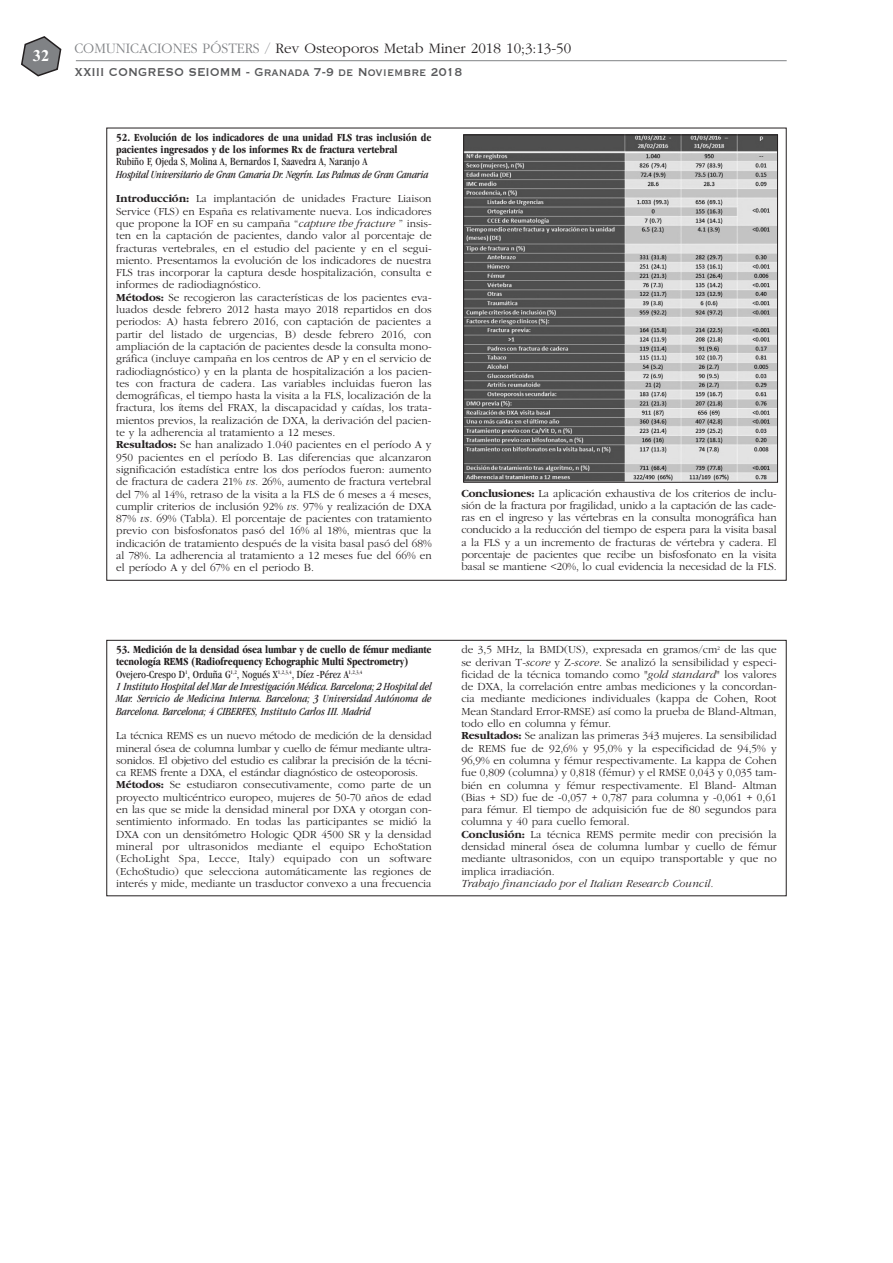
<style>
.page{position:relative;width:893px;height:1263px;background:#fff}
.page>*{position:absolute;margin:0;border:0;box-sizing:border-box;transform-origin:0 0}
.t1{font:700 16.5px "Times New Roman";color:#fff}
.t2{font:300 15px "Garamond";color:#231f20}
.t3{font:15px "Copperplate";color:#58595b;scale:.86 1}
.t4{font:300 11.25px/12.3px "Garamond";color:#231f20}
.t5{font:italic condensed 11.25px/12.3px "Garamond";color:#231f20}
.t6{font:italic condensed 11.25px/24.6px "Garamond";letter-spacing:-.02em;color:#231f20}
.t7{font:700 condensed 11.25px/12.3px "Garamond";color:#231f20}
.t8{font:condensed 11.25px "Garamond";color:#231f20}
.t9{font:italic 300 11.25px "Garamond";color:#231f20}
.s1{color:#808285}
.s2{font-weight:700;font-style:normal;font-stretch:normal}
.s3{font-weight:300;font-style:normal;font-stretch:normal}
.s4{font-style:italic}
.s5{font-weight:700}
.s6{font-weight:700;font-style:normal}
.s7{font-style:normal}
</style>
<div class="page">
<svg style="left:21px;top:36px;width:40px;height:40px"></svg>
<hr style="left:76px;top:60px;width:711px;height:1px;background:#808285">
<div style="left:106px;top:640px;width:681px;height:256px;border:1px solid #231f20"></div>
<img style="left:465px;top:137px;width:311px;height:344px">
<div style="left:463px;top:135px;width:315px;height:348px;border:1px solid #231f20"></div>
<h1 class="t1" style="left:33px;top:46px;width:18px">32</h1>
<h2 class="t2" style="left:74px;top:43px;width:498px"><span class="s1">COMUNICACIONES PÓSTERS /</span> Rev Osteoporos Metab Miner 2018 10;3:13-50</h2>
<h2 class="t3" style="left:74px;top:62px;width:453px">XXIII CONGRESO SEIOMM - Granada 7-9 de Noviembre 2018</h2>
<p class="t7" style="left:116px;top:132px;width:317px">52. Evolución de los indicadores de una unidad FLS tras inclusión de pacientes ingresados y de los informes Rx de fractura vertebral</p>
<p class="t8" style="left:116px;top:157px;width:253px">Rubiño F, Ojeda S, Molina A, Bernardos I, Saavedra A, Naranjo A</p>
<p class="t6" style="left:116px;top:163px;width:317px">Hospital Universitario de Gran Canaria Dr. Negrín. Las Palmas de Gran Canaria<br><span class="s2">Introducción:</span> <span class="s3">La implantación de unidades Fracture Liaison</span></p>
<p class="t4" style="left:116px;top:206px;width:317px">Service (FLS) en España es relativamente nueva. Los indicadores que propone la IOF en su campaña “<span class="s4">capture the fracture</span> ” insis&shy;ten en la captación de pacientes, dando valor al porcentaje de fracturas vertebrales, en el estudio del paciente y en el segui&shy;miento. Presentamos la evolución de los indicadores de nuestra FLS tras incorporar la captura desde hospitalización, consulta e informes de radiodiagnóstico.<br><span class="s5">Métodos:</span> Se recogieron las características de los pacientes eva&shy;luados desde febrero 2012 hasta mayo 2018 repartidos en dos periodos: A) hasta febrero 2016, con captación de pacientes a partir del listado de urgencias, B) desde febrero 2016, con ampliación de la captación de pacientes desde la consulta mono&shy;gráfica (incluye campaña en los centros de AP y en el servicio de radiodiagnóstico) y en la planta de hospitalización a los pacien&shy;tes con fractura de cadera. Las variables incluidas fueron las demográficas, el tiempo hasta la visita a la FLS, localización de la fractura, los ítems del FRAX, la discapacidad y caídas, los trata&shy;mientos previos, la realización de DXA, la derivación del pacien&shy;te y la adherencia al tratamiento a 12 meses.<br><span class="s5">Resultados:</span> Se han analizado 1.040 pacientes en el período A y 950 pacientes en el período B. Las diferencias que alcanzaron significación estadística entre los dos períodos fueron: aumento de fractura de cadera 21% <span class="s4">vs.</span> 26%, aumento de fractura vertebral del 7% al 14%, retraso de la visita a la FLS de 6 meses a 4 meses, cumplir criterios de inclusión 92% <span class="s4">vs.</span> 97% y realización de DXA 87% <span class="s4">vs.</span> 69% (Tabla). El porcentaje de pacientes con tratamiento previo con bisfosfonatos pasó del 16% al 18%, mientras que la indicación de tratamiento después de la visita basal pasó del 68% al 78%. La adherencia al tratamiento a 12 meses fue del 66% en el período A y del 67% en el periodo B.</p>
<p class="t5" style="left:116px;top:644px;width:317px"><span class="s6">53. Medición de la densidad ósea lumbar y de cuello de fémur mediante tecnología REMS (Radiofrequency Echographic Multi Spectrometry)<br></span><span class="s7">Ovejero-Crespo D</span><sup>1</sup><span class="s7">, Orduña G</span><sup>1,2</sup><span class="s7">, Nogués X</span><sup>1,2,3,4</sup><span class="s7">, Díez -Pérez A</span><sup>1,2,3,4<br></sup>1 Instituto Hospital del Mar de Investigación Médica. Barcelona; 2 Hospital del Mar. Servicio de Medicina Interna. Barcelona; 3 Universidad Autónoma de Barcelona. Barcelona; 4 CIBERFES, Instituto Carlos III. Madrid</p>
<p class="t4" style="left:116px;top:730px;width:317px">La técnica REMS es un nuevo método de medición de la densidad mineral ósea de columna lumbar y cuello de fémur mediante ultra&shy;sonidos. El objetivo del estudio es calibrar la precisión de la técni&shy;ca REMS frente a DXA, el estándar diagnóstico de osteoporosis.<br><span class="s5">Métodos:</span> Se estudiaron consecutivamente, como parte de un proyecto multicéntrico europeo, mujeres de 50-70 años de edad en las que se mide la densidad mineral por DXA y otorgan con&shy;sentimiento informado. En todas las participantes se midió la DXA con un densitómetro Hologic QDR 4500 SR y la densidad mineral por ultrasonidos mediante el equipo EchoStation (EchoLight Spa, Lecce, Italy) equipado con un software (EchoStudio) que selecciona automáticamente las regiones de interés y mide, mediante un trasductor convexo a una frecuencia</p>
<p class="t4" style="left:461px;top:488px;width:317px;text-align:justify"><span class="s5">Conclusiones:</span> La aplicación exhaustiva de los criterios de inclu&shy;sión de la fractura por fragilidad, unido a la captación de las cade&shy;ras en el ingreso y las vértebras en la consulta monográfica han conducido a la reducción del tiempo de espera para la visita basal a la FLS y a un incremento de fracturas de vértebra y cadera. El porcentaje de pacientes que recibe un bisfosfonato en la visita basal se mantiene &lt;20%, lo cual evidencia la necesidad de la FLS.</p>
<p class="t4" style="left:461px;top:644px;width:317px">de 3,5 MHz, la BMD(US), expresada en gramos/cm<sup>2</sup> de las que se derivan T<span class="s4">-score</span> y Z<span class="s4">-score</span>. Se analizó la sensibilidad y especi&shy;ficidad de la técnica tomando como "<span class="s4">gold standard</span>" los valores de DXA, la correlación entre ambas mediciones y la concordan&shy;cia mediante mediciones individuales (kappa de Cohen, Root Mean Standard Error-RMSE) así como la prueba de Bland-Altman, todo ello en columna y fémur.<br><span class="s5">Resultados:</span> Se analizan las primeras 343 mujeres. La sensibilidad de REMS fue de 92,6% y 95,0% y la especificidad de 94,5% y 96,9% en columna y fémur respectivamente. La kappa de Cohen fue 0,809 (columna) y 0,818 (fémur) y el RMSE 0,043 y 0,035 tam&shy;bién en columna y fémur respectivamente. El Bland- Altman (Bias + SD) fue de -0,057 + 0,787 para columna y -0,061 + 0,61 para fémur. El tiempo de adquisición fue de 80 segundos para columna y 40 para cuello femoral.<br><span class="s5">Conclusión:</span> La técnica REMS permite medir con precisión la densidad mineral ósea de columna lumbar y cuello de fémur mediante ultrasonidos, con un equipo transportable y que no implica irradiación.</p>
<p class="t9" style="left:461px;top:879px;width:254px">Trabajo financiado por el Italian Research Council.</p>
</div>
